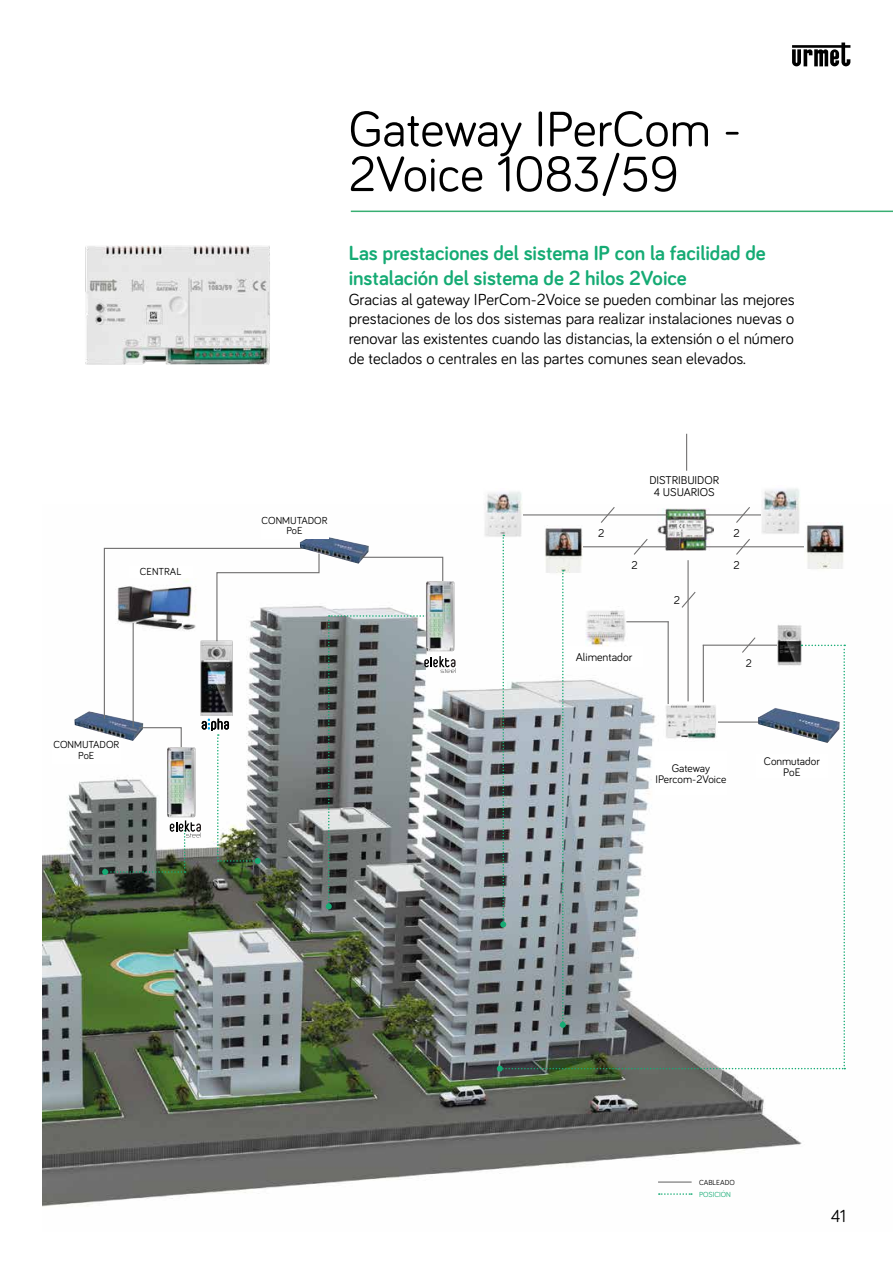
<style>
.page{position:relative;width:893px;height:1263px;background:#fff}
.page>*{position:absolute;margin:0;border:0;box-sizing:border-box;transform-origin:0 0}
.t1{font:51px/45px "Bariol";color:#000}
.t2{font:700 21px/25.2px "Bariol";color:#15ab74}
.t3{font:18px "Bariol";color:#000}
.t4{font:16.5px/19.8px "Bariol";color:#000;text-align:justify}
.t5{font:11.7px/11.7px "Bariol";color:#000;text-align:center}
.t6{font:11.25px/11.2px "Bariol";color:#000;text-align:center}
.t7{font:10.5px/10.5px "Bariol";color:#000;text-align:center}
.t8{font:7.5px "Bariol";color:#000}
.t9{font:7.5px "Bariol";color:#15ab74}
</style>
<div class="page">
<svg style="left:792px;top:43px;width:58px;height:23px"></svg>
<img style="left:43px;top:515px;width:803px;height:692px">
<div style="left:52px;top:740px;width:68px;height:24px;background:#fff"></div>
<img style="left:74px;top:711px;width:28px;height:29px">
<svg style="left:359px;top:556px;width:85px;height:37px"></svg>
<svg style="left:326px;top:615px;width:130px;height:294px;background:#8b9092"></svg>
<img style="left:300px;top:534px;width:69px;height:30px">
<div style="left:261px;top:515px;width:67px;height:24px;background:#fff"></div>
<img style="left:426px;top:581px;width:29px;height:70px">
<svg style="left:102px;top:547px;width:218px;height:328px"></svg>
<hr style="left:686px;top:434px;width:1px;height:37px;background:#706f6f">
<img style="left:657px;top:508px;width:57px;height:27px">
<hr style="left:517px;top:514px;width:151px;height:1px;background:#706f6f">
<svg style="left:600px;top:507px;width:16px;height:17px"></svg>
<hr style="left:704px;top:514px;width:77px;height:1px;background:#706f6f">
<svg style="left:735px;top:507px;width:16px;height:17px"></svg>
<img style="left:545px;top:525px;width:37px;height:10px">
<img style="left:804px;top:522px;width:41px;height:13px">
<img style="left:484px;top:491px;width:39px;height:47px">
<img style="left:761px;top:488px;width:40px;height:47px">
<svg style="left:497px;top:535px;width:348px;height:536px"></svg>
<hr style="left:658px;top:1181px;width:34px;height:1px;background:#706f6f">
<svg style="left:659px;top:1193px;width:33px;height:2px"></svg>
<hr style="left:351px;top:211px;width:542px;height:1px;background:#38af72">
<img style="left:85px;top:245px;width:185px;height:120px">
<p class="t7" style="left:140px;top:566px;width:43px">CENTRAL</p>
<p class="t7" style="left:53px;top:739px;width:67px">CONMUTADOR<br>PoE</p>
<h1 class="t1" style="left:349px;top:104px;width:394px">Gateway IPerCom -<br>2Voice 1083/59</h1>
<p class="t2" style="left:349px;top:239px;width:418px">Las prestaciones del sistema IP con la facilidad de instalación del sistema de 2 hilos 2Voice</p>
<p class="t4" style="left:349px;top:288px;width:448px">Gracias al gateway IPerCom-2Voice se pueden combinar las mejores prestaciones de los dos sistemas para realizar instalaciones nuevas o renovar las existentes cuando las distancias, la extensión o el número de teclados o centrales en las partes comunes sean elevados.</p>
<p class="t7" style="left:262px;top:514px;width:67px">CONMUTADOR<br>PoE</p>
<p class="t5" style="left:649px;top:474px;width:71px">DISTRIBUIDOR<br>4 USUARIOS</p>
<p class="t5" style="left:598px;top:527px;width:8px">2</p>
<p class="t5" style="left:734px;top:527px;width:8px">2</p>
<p class="t5" style="left:631px;top:559px;width:8px">2</p>
<p class="t5" style="left:734px;top:559px;width:8px">2</p>
<p class="t5" style="left:576px;top:651px;width:58px">Alimentador</p>
<p class="t5" style="left:674px;top:594px;width:8px">2</p>
<p class="t6" style="left:746px;top:657px;width:8px">2</p>
<p class="t6" style="left:655px;top:762px;width:72px">Gateway<br>IPercom-2Voice</p>
<p class="t6" style="left:764px;top:755px;width:57px">Conmutador<br>PoE</p>
<p class="t8" style="left:699px;top:1177px;width:37px">CABLEADO</p>
<p class="t9" style="left:699px;top:1189px;width:33px">POSICIÓN</p>
<p class="t3" style="left:831px;top:1203px;width:17px">41</p>
</div>
